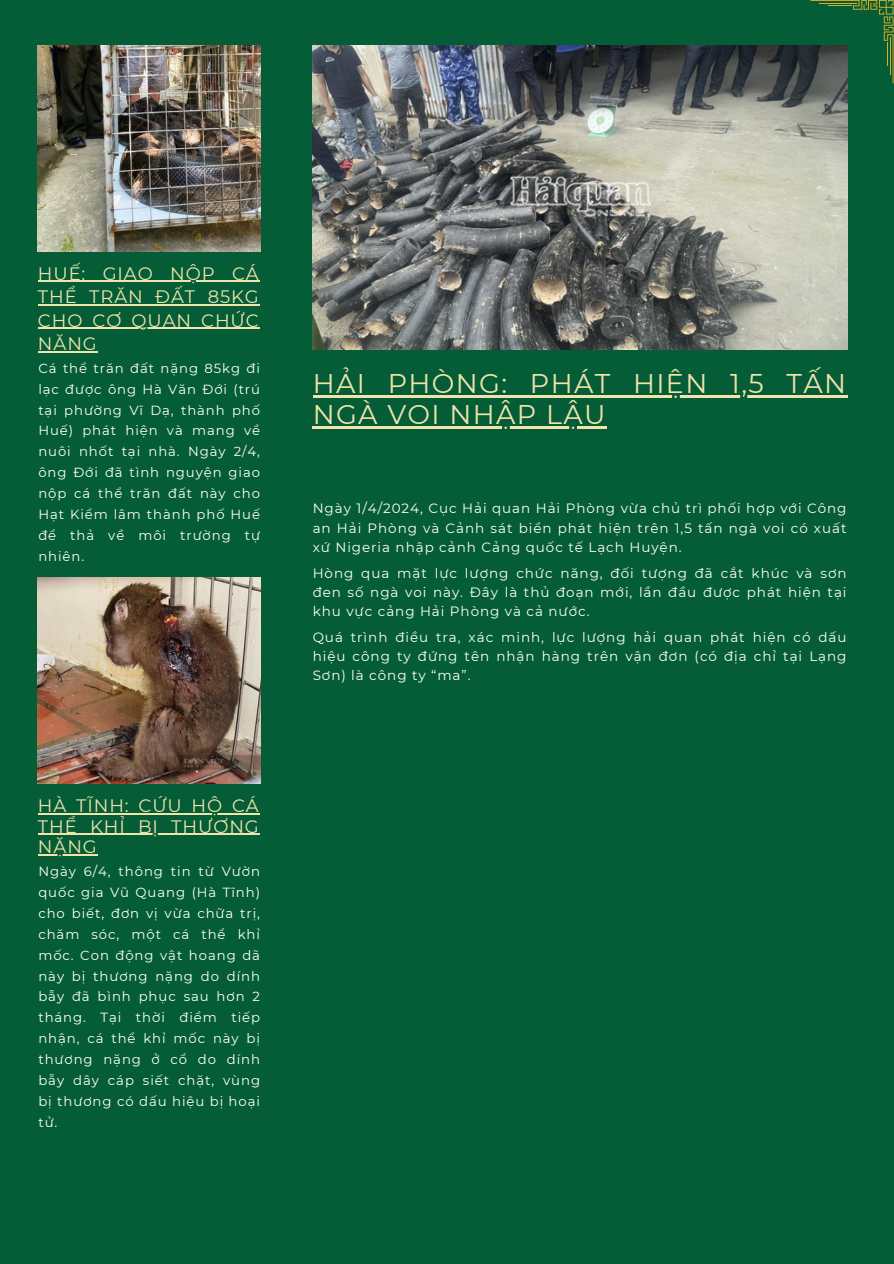
<style>
.page{position:relative;width:894px;height:1264px;background:#fff}
.page>*{position:absolute;margin:0;border:0;box-sizing:border-box;transform-origin:0 0}
.t1{font:27px/31.5px "Montserrat";letter-spacing:.05em;color:#f0e3ab}
.t2{font:18px/23.7px "Montserrat";letter-spacing:.05em;color:#f0e3ab;text-align:justify}
.t3{font:13.5px/19.2px "Montserrat";letter-spacing:.07em;color:#fff;text-align:justify}
.t4{font:13.2px/21px "Montserrat";letter-spacing:.07em;color:#fff;text-align:justify}
</style>
<div class="page">
<div style="left:0;top:0;width:893px;height:1263px;background:#045d36"></div>
<img style="left:312px;top:46px;width:535px;height:304px">
<img style="left:38px;top:577px;width:223px;height:206px">
<img style="left:38px;top:46px;width:223px;height:206px">
<svg style="left:810px;top:0;width:83px;height:83px"></svg>
<hr style="left:312px;top:395px;width:535px;height:2px;background:#f0e3ab">
<hr style="left:312px;top:426px;width:294px;height:2px;background:#f0e3ab">
<hr style="left:38px;top:813px;width:222px;height:1px;background:#f0e3ab">
<hr style="left:38px;top:833px;width:222px;height:1px;background:#f0e3ab">
<hr style="left:38px;top:854px;width:60px;height:1px;background:#f0e3ab">
<hr style="left:38px;top:281px;width:222px;height:1px;background:#f0e3ab">
<hr style="left:38px;top:304px;width:222px;height:1px;background:#f0e3ab">
<hr style="left:38px;top:328px;width:222px;height:1px;background:#f0e3ab">
<hr style="left:38px;top:351px;width:60px;height:2px;background:#f0e3ab">
<h2 class="t2" style="left:38px;top:261px;width:222px">HUẾ: GIAO NỘP CÁ THỂ TRĂN ĐẤT 85KG CHO CƠ QUAN CHỨC NĂNG</h2>
<p class="t4" style="left:38px;top:357px;width:223px">Cá thể trăn đất nặng 85kg đi lạc được ông Hà Văn Đới (trú tại phường Vĩ Dạ, thành phố Huế) phát hiện và mang về nuôi nhốt tại nhà. Ngày 2/4, ông Đới đã tình nguyện giao nộp cá thể trăn đất này cho Hạt Kiểm lâm thành phố Huế để thả về môi trường tự nhiên.</p>
<h2 class="t2" style="left:38px;top:795px;width:222px;line-height:20.2px">HÀ TĨNH: CỨU HỘ CÁ THỂ KHỈ BỊ THƯƠNG NẶNG</h2>
<p class="t4" style="left:38px;top:860px;width:223px">Ngày 6/4, thông tin từ Vườn quốc gia Vũ Quang (Hà Tĩnh) cho biết, đơn vị vừa chữa trị, chăm sóc, một cá thể khỉ mốc. Con động vật hoang dã này bị thương nặng do dính bẫy đã bình phục sau hơn 2 tháng. Tại thời điểm tiếp nhận, cá thể khỉ mốc này bị thương nặng ở cổ do dính bẫy dây cáp siết chặt, vùng bị thương có dấu hiệu bị hoại tử.</p>
<h1 class="t1" style="left:312px;top:367px;width:535px">HẢI PHÒNG: PHÁT HIỆN 1,5 TẤN<br>NGÀ VOI NHẬP LẬU</h1>
<p class="t3" style="left:312px;top:499px;width:535px">Ngày 1/4/2024, Cục Hải quan Hải Phòng vừa chủ trì phối hợp với Công an Hải Phòng và Cảnh sát biển phát hiện trên 1,5 tấn ngà voi có xuất xứ Nigeria nhập cảnh Cảng quốc tế Lạch Huyện.</p>
<p class="t3" style="left:312px;top:563px;width:535px">Hòng qua mặt lực lượng chức năng, đối tượng đã cắt khúc và sơn đen số ngà voi này. Đây là thủ đoạn mới, lần đầu được phát hiện tại khu vực cảng Hải Phòng và cả nước.</p>
<p class="t3" style="left:312px;top:627px;width:535px">Quá trình điều tra, xác minh, lực lượng hải quan phát hiện có dấu hiệu công ty đứng tên nhận hàng trên vận đơn (có địa chỉ tại Lạng Sơn) là công ty “ma”.</p>
</div>
